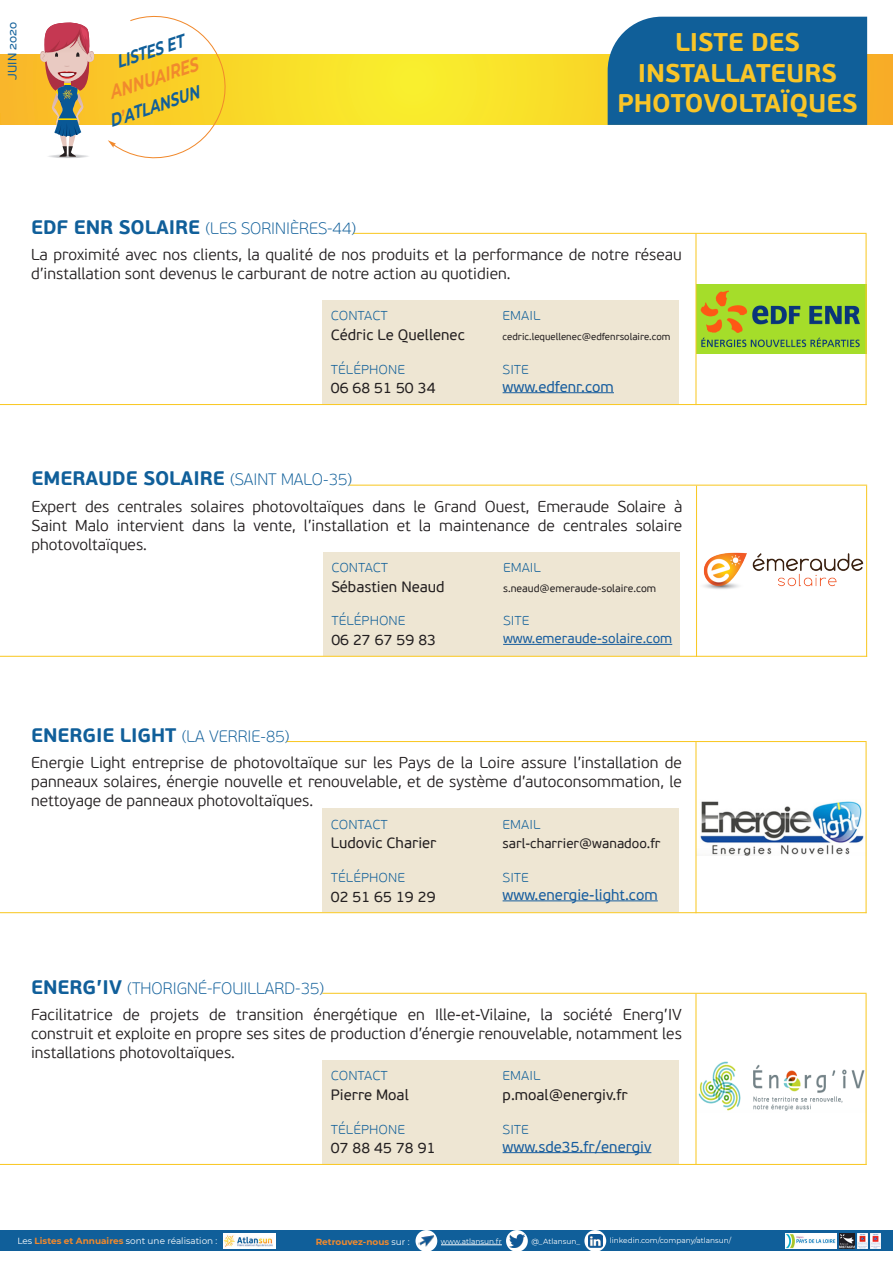
<style>
.page{position:relative;width:893px;height:1263px;background:#fff}
.page>*{position:absolute;margin:0;border:0;box-sizing:border-box;transform-origin:0 0}
.t1{font:700 25.5px "PF Beau Sans Pro";color:#f9c528}
.t2{font:700 19.5px "PF Beau Sans Pro";color:#105f9a}
.t3{font:italic 700 19.05px "Montserrat";color:#f18a2d;scale:.77 1}
.t4{font:italic 700 18px "Montserrat";color:#105f9a;scale:.77 1}
.t5{font:100 16.5px "PF Beau Sans Pro";color:#105f99}
.t6{font:100 16.5px "PF Beau Sans Pro";color:#105f9a}
.t7{font:300 15.75px/18.9px "PF Beau Sans Pro";color:#231f20;text-align:justify}
.t8{font:15px "PF Beau Sans Pro";color:#231f20}
.t9{font:15px "PF Beau Sans Pro";color:#175d9e}
.t10{font:13.5px "PF Beau Sans Pro";color:#175d9e}
.t11{font:13.5px "PF Beau Sans Pro";color:#231f20}
.t12{font:12px "PF Beau Sans Pro";color:#105f9a}
.t13{font:10.5px "PF Beau Sans Pro";color:#231f20}
.t14{font:9.75px "PF Beau Sans Pro";color:#231f20}
.t15{font:8.85px "Montserrat";color:#fff}
.t16{font:700 8.85px "Montserrat";color:#f1892c}
.t17{font:7.35px "Montserrat";color:#fff}
.s1{color:#f1892c}
.s2{font-weight:700;font-size:19.5px}
.s3{font-weight:100;font-size:16.5px}
.s4{font-weight:700;color:#f1892c}
.s5{font-weight:400;color:#fff}
</style>
<div class="page">
<hr style="left:353px;top:233px;width:514px;height:1px;background:#f9c928">
<svg style="left:0;top:54px;width:893px;height:71px"></svg>
<div style="left:608px;top:17px;width:259px;height:108px;background:#105f99"></div>
<svg style="left:40px;top:23px;width:54px;height:135px"></svg>
<svg style="left:108px;top:15px;width:125px;height:144px"></svg>
<div style="left:0;top:1230px;width:893px;height:21px;background:#105f9a"></div>
<svg style="left:584px;top:1230px;width:22px;height:22px"></svg>
<img style="left:223px;top:1233px;width:52px;height:15px">
<img style="left:785px;top:1233px;width:51px;height:15px">
<img style="left:839px;top:1233px;width:15px;height:15px">
<img style="left:857px;top:1233px;width:10px;height:15px">
<img style="left:870px;top:1233px;width:10px;height:15px">
<img style="left:588px;top:1234px;width:14px;height:14px">
<svg style="left:506px;top:1230px;width:22px;height:22px"></svg>
<img style="left:509px;top:1235px;width:15px;height:12px">
<hr style="left:441px;top:1244px;width:61px;height:1px;background:#fff">
<svg style="left:415px;top:1230px;width:22px;height:22px"></svg>
<img style="left:417px;top:1234px;width:19px;height:15px">
<img style="left:696px;top:285px;width:169px;height:68px">
<hr style="left:695px;top:234px;width:1px;height:171px;background:#f9c928">
<hr style="left:865px;top:234px;width:2px;height:171px;background:#f9c928">
<div style="left:322px;top:301px;width:357px;height:103px;background:#eee6d3"></div>
<hr style="left:503px;top:392px;width:111px;height:1px;background:#175d9e">
<hr style="left:0;top:404px;width:867px;height:1px;background:#f9c928">
<hr style="left:349px;top:485px;width:518px;height:1px;background:#f9c928">
<img style="left:697px;top:550px;width:167px;height:41px">
<hr style="left:696px;top:486px;width:1px;height:171px;background:#f9c928">
<hr style="left:866px;top:486px;width:1px;height:171px;background:#f9c928">
<div style="left:323px;top:552px;width:356px;height:104px;background:#eee6d3"></div>
<hr style="left:503px;top:644px;width:169px;height:1px;background:#175d9e">
<hr style="left:0;top:656px;width:867px;height:1px;background:#f9c928">
<hr style="left:287px;top:741px;width:580px;height:1px;background:#f9c928">
<img style="left:696px;top:799px;width:168px;height:56px">
<hr style="left:695px;top:742px;width:1px;height:171px;background:#f9c928">
<hr style="left:865px;top:742px;width:2px;height:171px;background:#f9c928">
<div style="left:322px;top:809px;width:357px;height:103px;background:#eee6d3"></div>
<hr style="left:503px;top:900px;width:155px;height:1px;background:#175d9e">
<hr style="left:0;top:912px;width:867px;height:1px;background:#f9c928">
<hr style="left:322px;top:993px;width:545px;height:1px;background:#f9c928">
<img style="left:698px;top:1061px;width:167px;height:50px">
<hr style="left:695px;top:994px;width:1px;height:171px;background:#f9c928">
<hr style="left:865px;top:994px;width:2px;height:171px;background:#f9c928">
<div style="left:322px;top:1060px;width:357px;height:104px;background:#eee6d3"></div>
<hr style="left:503px;top:1152px;width:148px;height:1px;background:#175d9e">
<hr style="left:0;top:1164px;width:867px;height:1px;background:#f9c928">
<p class="t12" style="left:6px;top:80px;width:60px;rotate:-90deg">JUIN 2020</p>
<p class="t1" style="left:675px;top:26px;width:126px">LISTE DES</p>
<p class="t4" style="left:113px;top:50px;width:92px;rotate:-18deg">LISTES ET</p>
<p class="t3" style="left:106px;top:79px;width:121px;rotate:-18deg">ANNUAIRES</p>
<p class="t1" style="left:638px;top:57px;width:201px">INSTALLATEURS</p>
<p class="t1" style="left:617px;top:87px;width:242px">PHOTOVOLTAÏQUES</p>
<p class="t4" style="left:106px;top:108px;width:123px;rotate:-18deg">D<span class="s1">’</span>ATLANSUN</p>
<p class="t6" style="left:31px;top:219px;width:326px"><span class="s2">EDF ENR SOLAIRE</span> (LES SORINIÈRES-44)</p>
<p class="t7" style="left:31px;top:245px;width:652px">La proximité avec nos clients, la qualité de nos produits et la performance de notre réseau d’installation sont devenus le carburant de notre action au quotidien.</p>
<p class="t5" style="left:331px;top:305px;width:58px">contact</p>
<p class="t8" style="left:331px;top:326px;width:136px">Cédric Le Quellenec</p>
<p class="t5" style="left:331px;top:358px;width:76px">téléphone</p>
<p class="t8" style="left:331px;top:380px;width:106px">06 68 51 50 34</p>
<p class="t5" style="left:503px;top:305px;width:39px">email</p>
<p class="t14" style="left:503px;top:331px;width:169px">cedric.lequellenec@edfenrsolaire.com</p>
<p class="t5" style="left:503px;top:358px;width:28px">site</p>
<p class="t9" style="left:503px;top:378px;width:113px">www.edfenr.com</p>
<p class="t2" style="left:32px;top:466px;width:322px">EMERAUDE SOLAIRE <span class="s3">(SAINT MALO-35)</span></p>
<p class="t7" style="left:32px;top:497px;width:652px">Expert des centrales solaires photovoltaïques dans le Grand Ouest, Emeraude Solaire à Saint Malo intervient dans la vente, l’installation et la maintenance de centrales solaire photovoltaïques.</p>
<p class="t5" style="left:331px;top:557px;width:58px">contact</p>
<p class="t8" style="left:331px;top:578px;width:115px">Sébastien Neaud</p>
<p class="t5" style="left:331px;top:610px;width:76px">téléphone</p>
<p class="t8" style="left:331px;top:631px;width:106px">06 27 67 59 83</p>
<p class="t5" style="left:503px;top:557px;width:39px">email</p>
<p class="t13" style="left:503px;top:582px;width:155px">s.neaud@emeraude-solaire.com</p>
<p class="t5" style="left:503px;top:610px;width:28px">site</p>
<p class="t10" style="left:503px;top:631px;width:171px">www.emeraude-solaire.com</p>
<p class="t6" style="left:31px;top:727px;width:260px"><span class="s2">ENERGIE LIGHT</span> (LA VERRIE-85)</p>
<p class="t7" style="left:31px;top:754px;width:652px">Energie Light entreprise de photovoltaïque sur les Pays de la Loire assure l’installation de panneaux solaires, énergie nouvelle et renouvelable, et de système d’autoconsommation, le nettoyage de panneaux photovoltaïques.</p>
<p class="t5" style="left:331px;top:813px;width:58px">contact</p>
<p class="t8" style="left:331px;top:835px;width:107px">Ludovic Charier</p>
<p class="t5" style="left:331px;top:867px;width:76px">téléphone</p>
<p class="t8" style="left:331px;top:888px;width:106px">02 51 65 19 29</p>
<p class="t5" style="left:503px;top:813px;width:39px">email</p>
<p class="t11" style="left:503px;top:836px;width:159px">sarl-charrier@wanadoo.fr</p>
<p class="t5" style="left:503px;top:867px;width:28px">site</p>
<p class="t9" style="left:503px;top:886px;width:157px">www.energie-light.com</p>
<p class="t6" style="left:31px;top:978px;width:294px"><span class="s2">ENERG’IV</span> (THORIGNÉ-FOUILLARD-35)</p>
<p class="t7" style="left:31px;top:1005px;width:652px">Facilitatrice de projets de transition énergétique en Ille-et-Vilaine, la société Energ’IV construit et exploite en propre ses sites de production d’énergie renouvelable, notamment les installations photovoltaïques.</p>
<p class="t5" style="left:331px;top:1065px;width:58px">contact</p>
<p class="t8" style="left:331px;top:1086px;width:79px">Pierre Moal</p>
<p class="t5" style="left:331px;top:1118px;width:76px">téléphone</p>
<p class="t8" style="left:331px;top:1139px;width:106px">07 88 45 78 91</p>
<p class="t5" style="left:503px;top:1065px;width:39px">email</p>
<p class="t8" style="left:503px;top:1086px;width:127px">p.moal@energiv.fr</p>
<p class="t5" style="left:503px;top:1118px;width:28px">site</p>
<p class="t9" style="left:503px;top:1138px;width:150px">www.sde35.fr/energiv</p>
<p class="t15" style="left:17px;top:1234px;width:202px">Les <span class="s4">Listes et Annuaires</span> sont une réalisation :</p>
<p class="t16" style="left:316px;top:1235px;width:95px">Retrouvez-nous <span class="s5">sur :</span></p>
<p class="t17" style="left:441px;top:1236px;width:62px">www.atlansun.fr</p>
<p class="t17" style="left:531px;top:1236px;width:50px">@_Atlansun_</p>
<p class="t17" style="left:610px;top:1236px;width:123px">linkedin.com/company/atlansun/</p>
</div>
